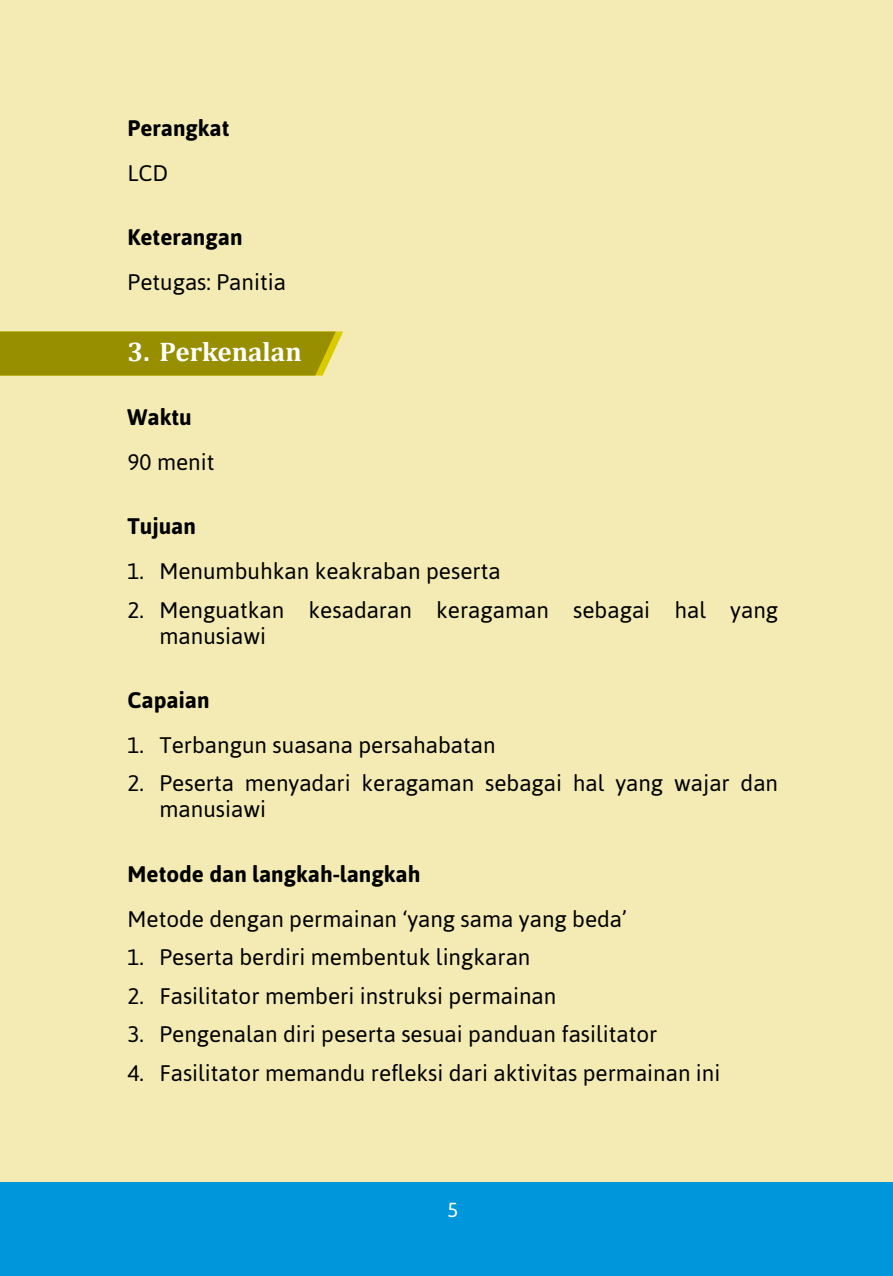
<style>
.page{position:relative;width:893px;height:1276px;background:#fff}
.page>*{position:absolute;margin:0;border:0;box-sizing:border-box;transform-origin:0 0}
.t1{font:700 27px "Cambria";color:#fff}
.t2{font:22.5px/45px "Asap";color:#000}
.t3{font:700 22.5px/45px "Asap";color:#000}
.t4{font:20.25px "Asap";color:#fff}
.s1{font-weight:400}
.s2{font-weight:700}
</style>
<div class="page">
<div style="left:0;top:1182px;width:893px;height:94px;background:#0096db"></div>
<div style="left:0;top:0;width:893px;height:1182px;background:#f3ebb3"></div>
<svg style="left:0;top:331px;width:343px;height:44px;background:#9c9306"></svg>
<p class="t3" style="left:128px;top:105px;width:103px">Perangkat<br><span class="s1">LCD</span></p>
<p class="t2" style="left:128px;top:214px;width:160px"><span class="s2">Keterangan<br></span>Petugas: Panitia</p>
<p class="t1" style="left:128px;top:332px;width:176px">3. Perkenalan</p>
<p class="t2" style="left:128px;top:394px;width:88px"><span class="s2">Waktu<br></span>90 menit</p>
<p class="t3" style="left:128px;top:503px;width:70px">Tujuan</p>
<p class="t2" style="left:128px;top:548px;width:375px">1. Menumbuhkan keakraban peserta</p>
<p class="t2" style="left:159px;top:597px;width:620px;line-height:25.9px;text-indent:-32px">2. Menguatkan kesadaran keragaman sebagai hal yang manusiawi</p>
<p class="t3" style="left:128px;top:677px;width:84px">Capaian</p>
<p class="t2" style="left:128px;top:722px;width:370px">1. Terbangun suasana persahabatan</p>
<p class="t2" style="left:159px;top:770px;width:620px;line-height:25.9px;text-indent:-32px">2. Peserta menyadari keragaman sebagai hal yang wajar dan manusiawi</p>
<p class="t2" style="left:128px;top:851px;width:501px"><span class="s2">Metode dan langkah-langkah<br></span>Metode dengan permainan ‘yang sama yang beda’</p>
<p class="t2" style="left:128px;top:934px;width:404px">1. Peserta berdiri membentuk lingkaran</p>
<p class="t2" style="left:128px;top:973px;width:430px">2. Fasilitator memberi instruksi permainan</p>
<p class="t2" style="left:128px;top:1012px;width:531px">3. Pengenalan diri peserta sesuai panduan fasilitator</p>
<p class="t2" style="left:128px;top:1050px;width:594px">4. Fasilitator memandu refleksi dari aktivitas permainan ini</p>
<p class="t4" style="left:447px;top:1198px;width:12px">5</p>
</div>
